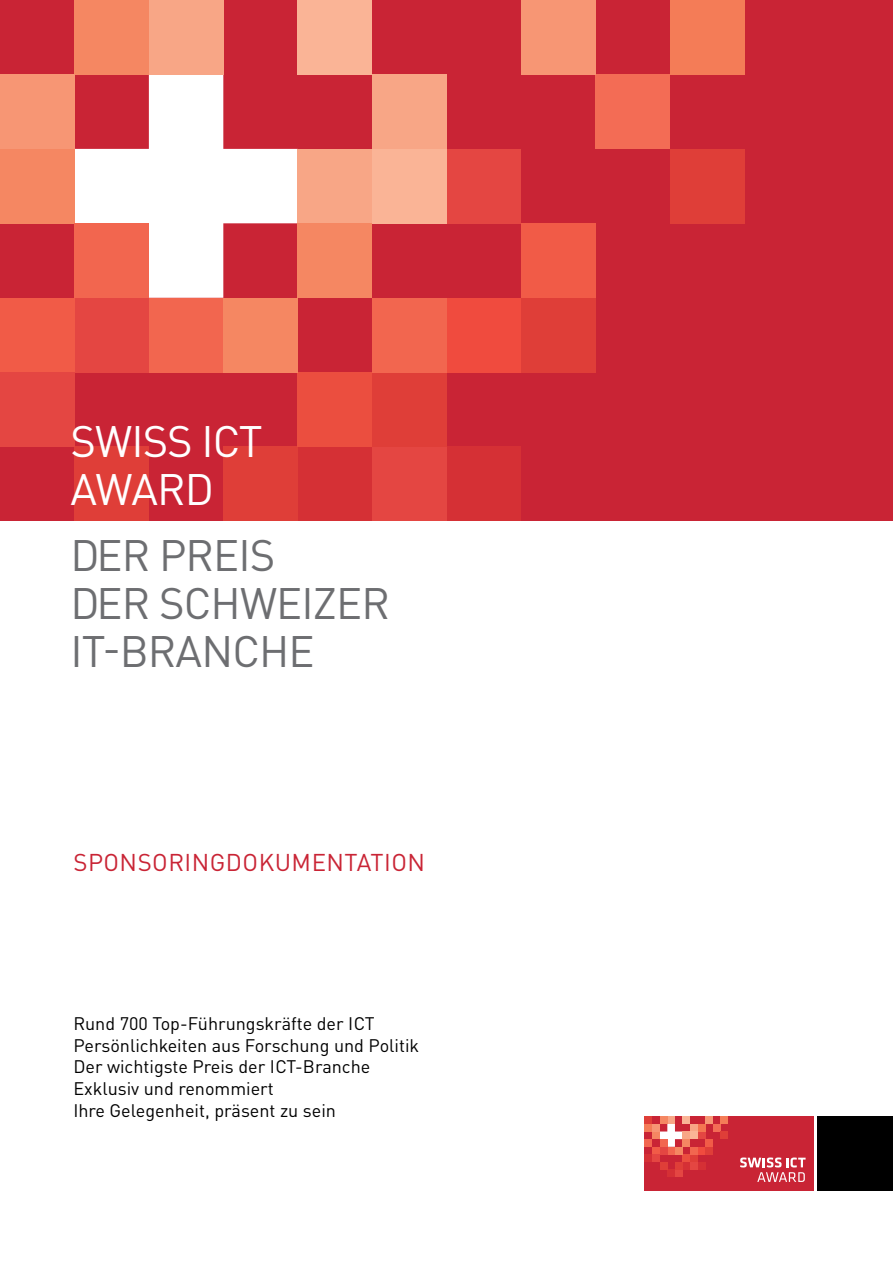
<style>
.page{position:relative;width:893px;height:1263px;background:#fff}
.page>*{position:absolute;margin:0;border:0;box-sizing:border-box;transform-origin:0 0}
.t1{font:43.5px/48px "DINOT";letter-spacing:-.02em;color:#6d6e71}
.t2{font:43.5px/48px "DINOT";letter-spacing:-.02em;color:#fff}
.t3{font:24px "DINOT";letter-spacing:.02em;color:#c92435}
.t4{font:18px/21.6px "DINOT";color:#000}
</style>
<div class="page">
<div style="left:0;top:0;width:893px;height:521px;background:#c92435"></div>
<svg style="left:74px;top:74px;width:224px;height:224px;fill:#fff"></svg>
<div style="left:447px;top:149px;width:74px;height:74px;background:#e44642"></div>
<div style="left:0;top:149px;width:74px;height:74px;background:#f58762"></div>
<div style="left:595px;top:74px;width:75px;height:75px;background:#f36c55"></div>
<div style="left:447px;top:447px;width:74px;height:74px;background:#d53035"></div>
<div style="left:447px;top:298px;width:74px;height:74px;background:#f04b3e"></div>
<div style="left:521px;top:223px;width:74px;height:75px;background:#f15b47"></div>
<div style="left:670px;top:0;width:74px;height:74px;background:#f47c57"></div>
<div style="left:372px;top:447px;width:75px;height:74px;background:#e44642"></div>
<div style="left:372px;top:372px;width:75px;height:75px;background:#df3e38"></div>
<div style="left:372px;top:298px;width:75px;height:74px;background:#f2664f"></div>
<div style="left:298px;top:149px;width:74px;height:74px;background:#f8a686"></div>
<div style="left:372px;top:74px;width:75px;height:75px;background:#f8a686"></div>
<div style="left:298px;top:447px;width:74px;height:74px;background:#d53035"></div>
<div style="left:298px;top:223px;width:74px;height:75px;background:#f58762"></div>
<div style="left:372px;top:149px;width:75px;height:74px;background:#fab496"></div>
<div style="left:298px;top:0;width:74px;height:74px;background:#fab496"></div>
<div style="left:223px;top:447px;width:75px;height:74px;background:#df3e38"></div>
<div style="left:298px;top:372px;width:74px;height:75px;background:#eb4e3f"></div>
<div style="left:149px;top:298px;width:74px;height:74px;background:#f2664f"></div>
<div style="left:223px;top:298px;width:75px;height:74px;background:#f58762"></div>
<div style="left:149px;top:0;width:74px;height:74px;background:#f8a686"></div>
<div style="left:74px;top:447px;width:75px;height:74px;background:#df3e38"></div>
<div style="left:74px;top:298px;width:75px;height:74px;background:#e44642"></div>
<div style="left:74px;top:223px;width:75px;height:75px;background:#f2664f"></div>
<div style="left:74px;top:0;width:75px;height:74px;background:#f58762"></div>
<div style="left:0;top:298px;width:74px;height:74px;background:#f15b47"></div>
<div style="left:0;top:74px;width:74px;height:75px;background:#f79674"></div>
<div style="left:521px;top:298px;width:74px;height:74px;background:#df3e38"></div>
<div style="left:670px;top:149px;width:74px;height:74px;background:#df3e38"></div>
<div style="left:521px;top:0;width:74px;height:74px;background:#f79674"></div>
<div style="left:0;top:372px;width:74px;height:75px;background:#e44642"></div>
<div style="left:817px;top:1116px;width:75px;height:75px;background:#000"></div>
<div style="left:644px;top:1116px;width:170px;height:75px;background:#c92435"></div>
<svg style="left:660px;top:1124px;width:23px;height:23px"></svg>
<div style="left:698px;top:1131px;width:7px;height:8px;background:#e44642"></div>
<div style="left:652px;top:1131px;width:8px;height:8px;background:#f58762"></div>
<div style="left:713px;top:1124px;width:8px;height:7px;background:#f36c55"></div>
<div style="left:698px;top:1162px;width:7px;height:7px;background:#d53035"></div>
<div style="left:644px;top:1154px;width:8px;height:8px;background:#d53035"></div>
<div style="left:698px;top:1147px;width:7px;height:7px;background:#f04b3e"></div>
<div style="left:644px;top:1139px;width:8px;height:8px;background:#f2664f"></div>
<div style="left:705px;top:1139px;width:8px;height:8px;background:#f15b47"></div>
<div style="left:698px;top:1124px;width:7px;height:7px;background:#f47651"></div>
<div style="left:644px;top:1116px;width:8px;height:8px;background:#df3e38"></div>
<div style="left:721px;top:1116px;width:7px;height:8px;background:#f47c57"></div>
<div style="left:690px;top:1162px;width:8px;height:7px;background:#e44642"></div>
<div style="left:690px;top:1154px;width:8px;height:8px;background:#df3e38"></div>
<div style="left:690px;top:1147px;width:8px;height:7px;background:#f2664f"></div>
<div style="left:683px;top:1131px;width:7px;height:8px;background:#f8a686"></div>
<div style="left:690px;top:1124px;width:8px;height:7px;background:#f8a686"></div>
<div style="left:683px;top:1162px;width:7px;height:7px;background:#d53035"></div>
<div style="left:683px;top:1139px;width:7px;height:8px;background:#f58762"></div>
<div style="left:690px;top:1131px;width:8px;height:8px;background:#fab496"></div>
<div style="left:683px;top:1116px;width:7px;height:8px;background:#fab496"></div>
<div style="left:675px;top:1169px;width:8px;height:8px;background:#e44642"></div>
<div style="left:675px;top:1162px;width:8px;height:7px;background:#df3e38"></div>
<div style="left:683px;top:1154px;width:7px;height:8px;background:#eb4e3f"></div>
<div style="left:667px;top:1147px;width:8px;height:7px;background:#f2664f"></div>
<div style="left:667px;top:1169px;width:8px;height:8px;background:#d53035"></div>
<div style="left:675px;top:1147px;width:8px;height:7px;background:#f58762"></div>
<div style="left:667px;top:1116px;width:8px;height:8px;background:#f8a686"></div>
<div style="left:660px;top:1162px;width:7px;height:7px;background:#df3e38"></div>
<div style="left:660px;top:1147px;width:7px;height:7px;background:#e44642"></div>
<div style="left:660px;top:1139px;width:7px;height:8px;background:#f2664f"></div>
<div style="left:660px;top:1116px;width:7px;height:8px;background:#f58762"></div>
<div style="left:652px;top:1147px;width:8px;height:7px;background:#f15b47"></div>
<div style="left:644px;top:1124px;width:8px;height:7px;background:#f47c57"></div>
<div style="left:652px;top:1124px;width:8px;height:7px;background:#f79674"></div>
<div style="left:705px;top:1147px;width:8px;height:7px;background:#df3e38"></div>
<div style="left:721px;top:1131px;width:7px;height:8px;background:#df3e38"></div>
<div style="left:705px;top:1116px;width:8px;height:8px;background:#f79674"></div>
<div style="left:652px;top:1154px;width:8px;height:8px;background:#e44642"></div>
<svg style="left:740px;top:1157px;width:66px;height:25px"></svg>
<h1 class="t2" style="left:70px;top:417px;width:191px">Swiss I CT<br>Award</h1>
<h1 class="t1" style="left:70px;top:530px;width:321px">Der Preis<br>der Schweizer<br>IT-Branche</h1>
<h2 class="t3" style="left:73px;top:848px;width:353px">Sponsoringdokumentation</h2>
<p class="t4" style="left:73px;top:1012px;width:347px">Rund 700 Top-Führungskräfte der I CT Persönlichkeiten aus Forschung und Politik Der wichtigste Preis der I CT-Branche Exklusiv und renommiert<br>I hre Gelegenheit, präsent zu sein</p>
</div>
